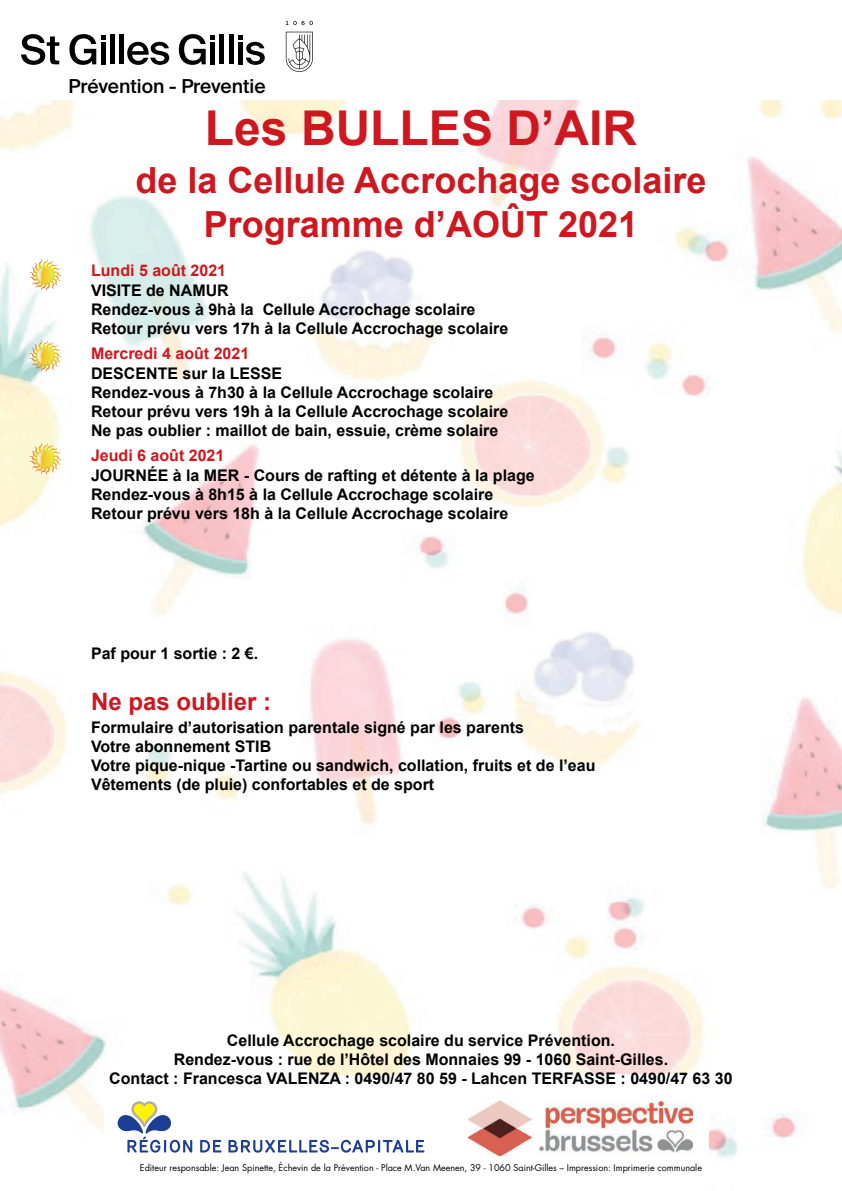
<style>
.page{position:relative;width:842px;height:1191px;background:#fff}
.page>*{position:absolute;margin:0;border:0;box-sizing:border-box;transform-origin:0 0}
.t1{font:700 48px "Arial";color:#ce171e}
.t2{font:700 36px/43.2px "Arial";color:#ce171e;text-align:center}
.t3{font:700 24px "Arial";color:#ce171e}
.t4{font:19.2px "Suisse Intl Medium+WVXUJP";color:#000}
.t5{font:700 16px/19.2px "Arial";color:#000}
.t6{font:700 16px "Arial";color:#ce171e}
.t7{font:9px "Futura";color:#000}
</style>
<div class="page">
<img style="left:0;top:100px;width:842px;height:1057px">
<svg style="left:21px;top:34px;width:38px;height:31px"></svg>
<svg style="left:69px;top:34px;width:37px;height:31px"></svg>
<div style="left:101px;top:42px;width:5px;height:22px;background:#000"></div>
<div style="left:110px;top:35px;width:5px;height:29px;background:#000"></div>
<div style="left:119px;top:35px;width:5px;height:29px;background:#000"></div>
<svg style="left:127px;top:42px;width:42px;height:23px"></svg>
<svg style="left:179px;top:34px;width:36px;height:31px"></svg>
<hr style="left:220px;top:35px;width:4px;height:29px;background:#000">
<div style="left:229px;top:35px;width:5px;height:29px;background:#000"></div>
<svg style="left:238px;top:35px;width:27px;height:30px"></svg>
<svg style="left:286px;top:21px;width:27px;height:4px"></svg>
<svg style="left:286px;top:32px;width:27px;height:40px"></svg>
<svg style="left:29px;top:258px;width:33px;height:34px"></svg>
<svg style="left:29px;top:442px;width:33px;height:33px"></svg>
<svg style="left:29px;top:339px;width:33px;height:34px"></svg>
<div style="left:104px;top:1075px;width:335px;height:116px;background:#fff"></div>
<svg style="left:118px;top:1101px;width:74px;height:51px"></svg>
<svg style="left:200px;top:1140px;width:21px;height:12px"></svg>
<svg style="left:228px;top:1139px;width:196px;height:13px"></svg>
<div style="left:453px;top:1074px;width:256px;height:117px;background:#fff"></div>
<img style="left:468px;top:1100px;width:225px;height:55px">
<p class="t4" style="left:69px;top:79px;width:199px">Prévention - Preventie</p>
<h1 class="t1" style="left:205px;top:101px;width:434px">Les BULLES D’AIR</h1>
<h2 class="t2" style="left:135px;top:159px;width:572px">de la Cellule Accrochage scolaire<br>Programme d’AOÛT 2021</h2>
<p class="t6" style="left:91px;top:262px;width:137px">Lundi 5 août 2021</p>
<p class="t5" style="left:91px;top:280px;width:419px">VISITE de NAMUR<br>Rendez-vous à 9hà la Cellule Accrochage scolaire<br>Retour prévu vers 17h à la Cellule Accrochage scolaire</p>
<p class="t6" style="left:91px;top:345px;width:160px">Mercredi 4 août 2021</p>
<p class="t5" style="left:91px;top:363px;width:419px">DESCENTE sur la LESSE<br>Rendez-vous à 7h30 à la Cellule Accrochage scolaire Retour prévu vers 19h à la Cellule Accrochage scolaire Ne pas oublier : maillot de bain, essuie, crème solaire</p>
<p class="t6" style="left:91px;top:447px;width:135px">Jeudi 6 août 2021</p>
<p class="t5" style="left:91px;top:465px;width:445px">JOURNÉE à la MER - Cours de rafting et détente à la plage<br>Rendez-vous à 8h15 à la Cellule Accrochage scolaire<br>Retour prévu vers 18h à la Cellule Accrochage scolaire</p>
<p class="t5" style="left:91px;top:644px;width:169px">Paf pour 1 sortie : 2 €.</p>
<h3 class="t3" style="left:91px;top:688px;width:182px">Ne pas oublier :</h3>
<p class="t5" style="left:91px;top:717px;width:506px">Formulaire d’autorisation parentale signé par les parents<br>Votre abonnement STIB<br>Votre pique-nique -Tartine ou sandwich, collation, fruits et de l’eau Vêtements (de pluie) confortables et de sport</p>
<p class="t5" style="left:109px;top:1030px;width:625px;text-align:center">Cellule Accrochage scolaire du service Prévention.<br>Rendez-vous : rue de l’Hôtel des Monnaies 99 - 1060 Saint-Gilles.<br>Contact : Francesca VALENZA : 0490/47 80 59 - Lahcen TERFASSE : 0490/47 63 30</p>
<p class="t7" style="left:140px;top:1163px;width:563px">Editeur responsable: Jean Spinette, Échevin de la Prévention - Place M.Van Meenen, 39 - 1060 Saint-Gilles – Impression: Imprimerie communale</p>
</div>
